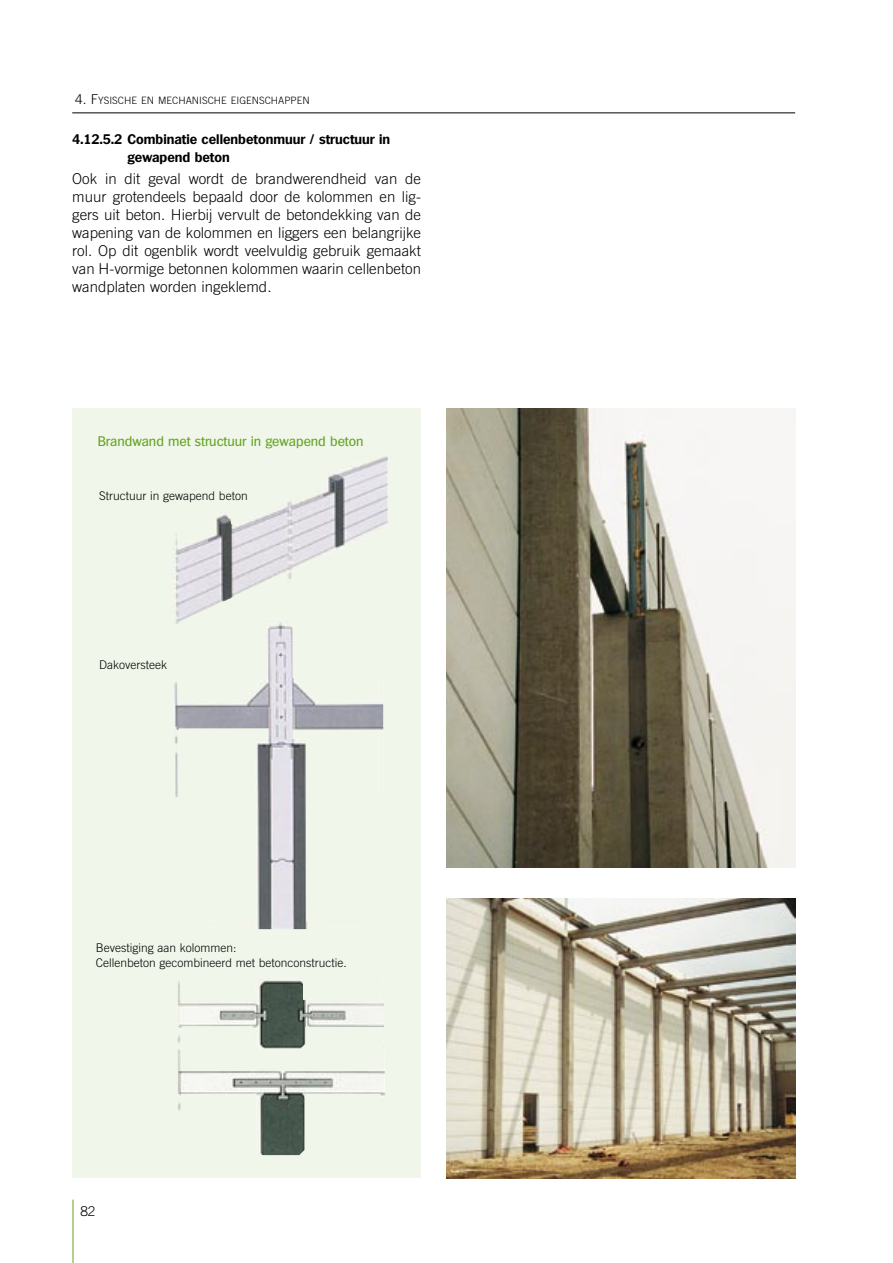
<style>
.page{position:relative;width:893px;height:1263px;background:#fff}
.page>*{position:absolute;margin:0;border:0;box-sizing:border-box;transform-origin:0 0}
.t1{font:300 15px/18px "Trade Gothic";color:#000;text-align:justify}
.t2{font:700 13.5px/18px "Plymouth";color:#000}
.t3{font:13.5px "Plymouth";color:#62a422}
.t4{font:300 13.5px "Trade Gothic";color:#000}
.t5{font:300 12px/14.4px "Trade Gothic";color:#000}
.t6{font:300 10.2px "Trade Gothic";color:#000}
.s1{font-size:13.5px}
</style>
<div class="page">
<hr style="left:72px;top:113px;width:723px;height:1px;background:#000">
<hr style="left:73px;top:1199px;width:1px;height:64px;background:#62a422">
<img style="left:447px;top:898px;width:348px;height:280px">
<img style="left:447px;top:408px;width:348px;height:459px">
<div style="left:72px;top:408px;width:349px;height:770px;background:#f1f6ea"></div>
<img style="left:175px;top:456px;width:213px;height:163px">
<img style="left:174px;top:619px;width:209px;height:310px">
<img style="left:177px;top:980px;width:208px;height:175px">
<p class="t6" style="left:75px;top:94px;width:236px"><span class="s1">4. F</span>ysische en mechanische eigenschappen</p>
<p class="t2" style="left:128px;top:130px;width:264px;text-indent:-55px">4.12.5.2 Combinatie cellenbetonmuur / structuur in gewapend beton</p>
<p class="t1" style="left:72px;top:170px;width:350px">Ook in dit geval wordt de brandwerendheid van de muur grotendeels bepaald door de kolommen en lig&shy;gers uit beton. Hierbij vervult de betondekking van de wapening van de kolommen en liggers een belangrijke rol. Op dit ogenblik wordt veelvuldig gebruik gemaakt van H-vormige betonnen kolommen waarin cellenbeton wandplaten worden ingeklemd.</p>
<p class="t3" style="left:98px;top:433px;width:267px">Brandwand met structuur in gewapend beton</p>
<p class="t5" style="left:99px;top:488px;width:150px">Structuur in gewapend beton</p>
<p class="t5" style="left:99px;top:658px;width:69px">Dakoversteek</p>
<p class="t5" style="left:96px;top:940px;width:253px">Bevestiging aan kolommen:<br>Cellenbeton gecombineerd met betonconstructie.</p>
<p class="t4" style="left:80px;top:1203px;width:17px">82</p>
</div>
